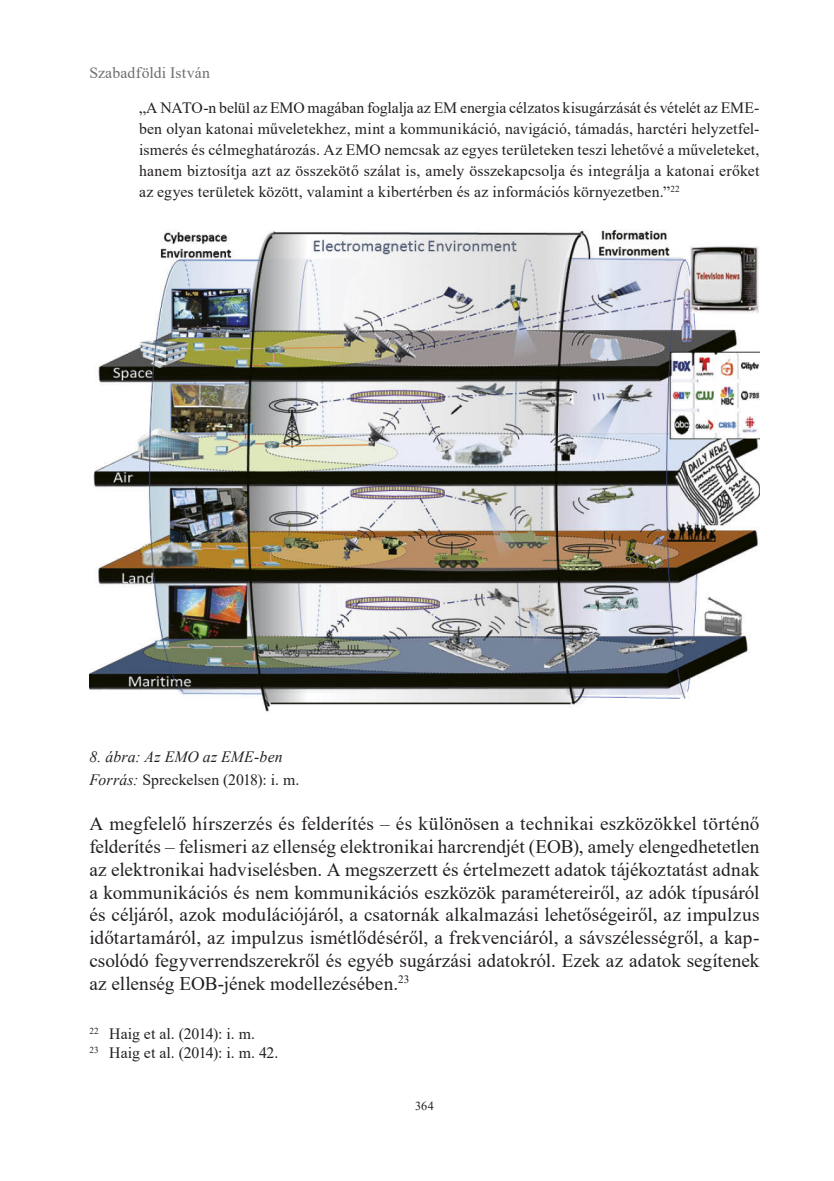
<style>
.page{position:relative;width:834px;height:1181px;background:#fff}
.page>*{position:absolute;margin:0;border:0;box-sizing:border-box;transform-origin:0 0}
.Body_Copy__1st_Parag{font:19.25px/22.8px "Times New Roman";color:#231f20;text-align:justify}
.Long_Citation{font:15.75px/21px "Times New Roman";letter-spacing:.01em;color:#231f20;text-align:justify}
.Footnote_black{font:15.75px "Times New Roman";color:#231f20}
.Figure_Source{font:15.75px "Times New Roman";color:#231f20}
.Figure_Number{font:italic 15.75px "Times New Roman";letter-spacing:.01em;color:#231f20}
.t1{font:15.75px "Times New Roman";letter-spacing:.01em;color:#6c6d70}
.t2{font:12.25px "Times New Roman";color:#231f20}
.s1{font-style:italic}
</style>
<div class="page">
<img style="left:89px;top:229px;width:670px;height:483px">
<p class="t1" style="left:89px;top:62px;width:122px">Szabadföldi István</p>
<p class="Long_Citation" style="left:139px;top:97px;width:622px">„A NATO-n belül az EMO magában foglalja az EM energia célzatos kisugárzását és vételét az EME&shy;ben olyan katonai műveletekhez, mint a kommunikáció, navigáció, támadás, harctéri helyzetfel&shy;ismerés és célmeghatározás. Az EMO nemcsak az egyes területeken teszi lehetővé a műveleteket, hanem biztosítja azt az összekötő szálat is, amely összekapcsolja és integrálja a katonai erőket az egyes területek között, valamint a kibertérben és az információs környezetben.”<sup>22</sup></p>
<p class="Figure_Number" style="left:89px;top:746px;width:195px">8. ábra: Az EMO az EME--ben</p>
<p class="Figure_Source" style="left:89px;top:768px;width:211px"><span class="s1">Forrás:</span> Spreckelsen (2018): i. m.</p>
<p class="Body_Copy__1st_Parag" style="left:89px;top:812px;width:671px">A megfelelő hírszerzés és felderítés – és különösen a technikai eszközökkel történő felderítés – felismeri az ellenség elektronikai harcrendjét (EOB), amely elengedhetetlen az elektronikai hadviselésben. A megszerzett és értelmezett adatok tájékoztatást adnak a kommunikációs és nem kommunikációs eszközök paramétereiről, az adók típusáról és céljáról, azok modulációjáról, a csatornák alkalmazási lehetőségeiről, az impulzus időtartamáról, az impulzus ismétlődéséről, a frekvenciáról, a sávszélességről, a kap&shy;csolódó fegyverrendszerekről és egyéb sugárzási adatokról. Ezek az adatok segítenek az ellenség EOB-jének modellezésében.<sup>23</sup></p>
<p class="Footnote_black" style="left:89px;top:1022px;width:167px"><sup>22</sup> Haig et al. (2014): i. m.</p>
<p class="Footnote_black" style="left:89px;top:1042px;width:191px"><sup>23</sup> Haig et al. (2014): i. m. 42.</p>
<p class="t2" style="left:415px;top:1096px;width:20px">364</p>
</div>
